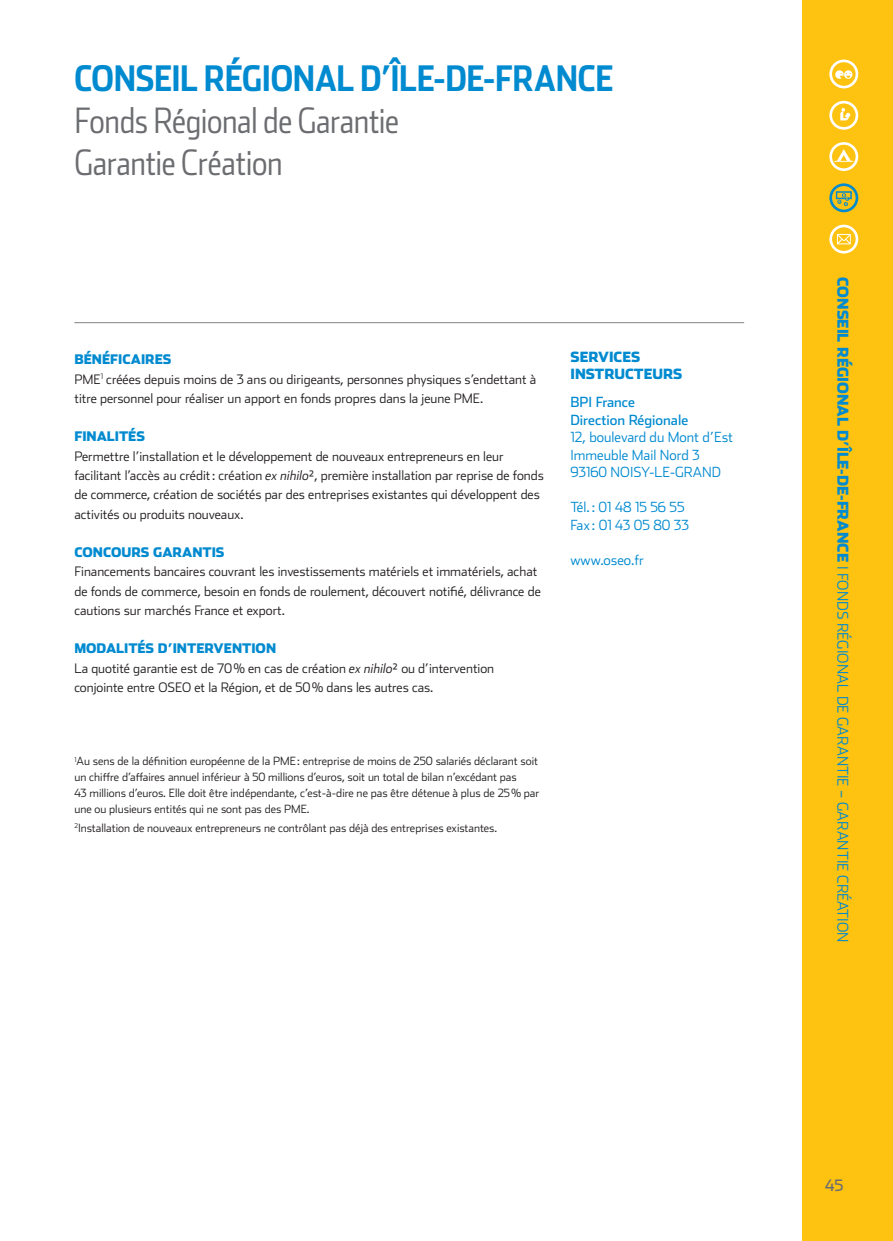
<style>
.page{position:relative;width:893px;height:1241px;background:#fff}
.page>*{position:absolute;margin:0;border:0;box-sizing:border-box;transform-origin:0 0}
.t1{font:300 35px/42px "Stainless Cond";letter-spacing:-.015em;color:#6c6d70}
.t2{font:700 35px "Stainless Cond";letter-spacing:-.01em;color:#008ad0}
.t3{font:15.75px "Stainless";color:#6c6d70}
.t4{font:300 14.88px "Stainless";color:#008ad0}
.t5{font:300 14px/17.5px "Stainless";color:#008ad0}
.t6{font:14px/17.5px "Stainless";color:#008ad0}
.t7{font:900 14px/17.5px "Stainless";color:#008ad0}
.t8{font:300 13.12px/19.2px "Stainless";color:#231f20}
.t9{font:900 13.12px "Stainless";color:#008ad0}
.t10{font:300 11.38px/15.8px "Stainless";color:#231f20}
.s1{font-weight:900;color:#008ad0}
.s2{font-style:italic}
.s3{font-weight:900}
</style>
<div class="page">
<div style="left:803px;top:0;width:90px;height:1240px;background:#fec210"></div>
<hr style="left:74px;top:322px;width:670px;height:1px;background:#808285">
<svg style="left:829px;top:101px;width:29px;height:29px"></svg>
<svg style="left:829px;top:183px;width:29px;height:29px"></svg>
<svg style="left:829px;top:142px;width:29px;height:29px"></svg>
<svg style="left:829px;top:225px;width:29px;height:28px"></svg>
<svg style="left:829px;top:60px;width:29px;height:28px"></svg>
<h1 class="t2" style="left:74px;top:58px;width:541px">CONSEIL RÉGIONAL D’ÎLE-DE-FRANCE</h1>
<h1 class="t1" style="left:74px;top:100px;width:326px">Fonds Régional de Garantie<br>Garantie Création</h1>
<p class="t8" style="left:74px;top:350px;width:463px"><span class="s1">BÉNÉFICAIRES<br></span>PME<sup>1</sup> créées depuis moins de 3 ans ou dirigeants, personnes physiques s’endettant à titre personnel pour réaliser un apport en fonds propres dans la jeune PME.</p>
<p class="t9" style="left:74px;top:429px;width:9px">FINALITÉS</p>
<p class="t8" style="left:74px;top:446px;width:471px">Permettre l’installation et le développement de nouveaux entrepreneurs en leur facilitant l’accès au crédit: création <span class="s2">ex nihilo</span>², première installation par reprise de fonds de commerce, création de sociétés par des entreprises existantes qui développent des activités ou produits nouveaux.</p>
<p class="t9" style="left:74px;top:544px;width:11px">CONCOURS</p>
<p class="t9" style="left:153px;top:544px;width:10px">GARANTIS</p>
<p class="t8" style="left:74px;top:562px;width:468px">Financements bancaires couvrant les investissements matériels et immatériels, achat de fonds de commerce, besoin en fonds de roulement, découvert notifié, délivrance de cautions sur marchés France et export.</p>
<p class="t9" style="left:74px;top:640px;width:10px">MODALITÉS</p>
<p class="t9" style="left:158px;top:640px;width:24px">D’INTER</p>
<p class="t8" style="left:74px;top:639px;width:421px;text-indent:139px"><span class="s1">VENTION<br></span>La quotité garantie est de 70% en cas de création <span class="s2">ex nihilo</span>² ou d’intervention conjointe entre OSEO et la Région, et de 50% dans les autres cas.</p>
<p class="t10" style="left:74px;top:753px;width:466px"><sup>1</sup>Au sens de la définition européenne de la PME: entreprise de moins de 250 salariés déclarant soit un chiffre d’affaires annuel inférieur à 50 millions d’euros, soit un total de bilan n’excédant pas<br>43 millions d’euros. Elle doit être indépendante, c’est-à-dire ne pas être détenue à plus de 25% par une ou plusieurs entités qui ne sont pas des PME.</p>
<p class="t10" style="left:74px;top:820px;width:424px"><sup>2</sup>Installation de nouveaux entrepreneurs ne contrôlant pas déjà des entreprises existantes.</p>
<p class="t7" style="left:570px;top:348px;width:113px">SERVICES<br>INSTRUCTEURS</p>
<p class="t6" style="left:570px;top:393px;width:119px">BPI France<br>Direction Régionale</p>
<p class="t5" style="left:570px;top:428px;width:164px">12, boulevard du Mont d’Est<br>Immeuble Mail Nord 3<br>93160 NOISY-LE-GRAND</p>
<p class="t5" style="left:570px;top:498px;width:120px">Tél. : 01 48 15 56 55<br>Fax : 01 43 05 80 33</p>
<p class="t5" style="left:570px;top:551px;width:75px">www.oseo.fr</p>
<p class="t4" style="left:852px;top:277px;width:664px;rotate:90deg"><span class="s3">CONSEIL RÉGIONAL D’ÎLE-DE-FRANCE</span> I Fonds Régional de Garantie – Garantie Création</p>
<p class="t3" style="left:825px;top:1176px;width:20px">45</p>
</div>
